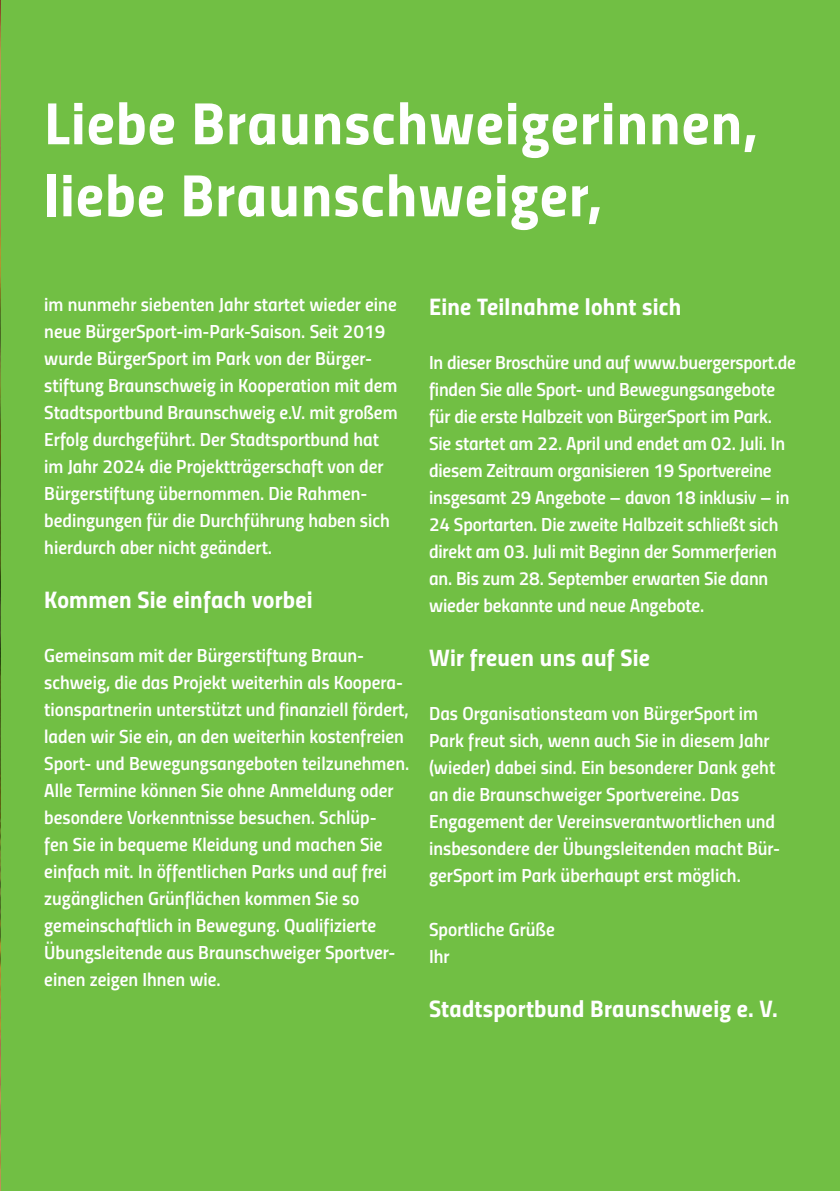
<style>
.page{position:relative;width:840px;height:1191px;background:#fff}
.page>*{position:absolute;margin:0;border:0;box-sizing:border-box;transform-origin:0 0}
.t1{font:60px/72px "Titillium Bold Upright";letter-spacing:.02em;color:#fff}
.t2{font:24px "Titillium Bold Upright";letter-spacing:.01em;color:#fff}
.t3{font:19px/27px "Titillium Semibold Upright";color:#fff}
</style>
<div class="page">
<div style="left:0;top:0;width:839px;height:1191px;background:#71bf44"></div>
<img style="left:0;top:0;width:1px;height:1191px">
<h1 class="t1" style="left:44px;top:83px;width:714px">Liebe Braunschweigerinnen, liebe Braunschweiger,</h1>
<p class="t3" style="left:44px;top:290px;width:355px">im nunmehr siebenten Jahr startet wieder eine neue BürgerSport-im-Park-Saison. Seit 2019 wurde BürgerSport im Park von der Bürger&shy;stiftung Braunschweig in Kooperation mit dem Stadtsportbund Braunschweig e.V. mit großem Erfolg durchgeführt. Der Stadtsportbund hat im Jahr 2024 die Projektträgerschaft von der Bürgerstiftung übernommen. Die Rahmen&shy;bedingungen für die Durchführung haben sich hierdurch aber nicht geändert.</p>
<p class="t2" style="left:44px;top:581px;width:270px">Kommen Sie einfach vorbei</p>
<p class="t3" style="left:44px;top:641px;width:366px">Gemeinsam mit der Bürgerstiftung Braun&shy;schweig, die das Projekt weiterhin als Koopera&shy;tionspartnerin unterstützt und finanziell fördert, laden wir Sie ein, an den weiterhin kostenfreien Sport- und Bewegungsangeboten teilzunehmen.<br>Alle Termine können Sie ohne Anmeldung oder besondere Vorkenntnisse besuchen. Schlüp-<br>fen Sie in bequeme Kleidung und machen Sie einfach mit. In öffentlichen Parks und auf frei zugänglichen Grünflächen kommen Sie so gemeinschaftlich in Bewegung. Qualifizierte Übungsleitende aus Braunschweiger Sportver&shy;einen zeigen Ihnen wie.</p>
<p class="t2" style="left:429px;top:287px;width:254px">Eine Teilnahme lohnt sich</p>
<p class="t3" style="left:429px;top:347px;width:368px">In dieser Broschüre und auf www.buergersport.de finden Sie alle Sport- und Bewegungsangebote für die erste Halbzeit von BürgerSport im Park.<br>Sie startet am 22. April und endet am 02. Juli. In diesem Zeitraum organisieren 19 Sportvereine insgesamt 29 Angebote – davon 18 inklusiv – in 24 Sportarten. Die zweite Halbzeit schließt sich direkt am 03. Juli mit Beginn der Sommerferien an. Bis zum 28. September erwarten Sie dann wieder bekannte und neue Angebote.</p>
<p class="t2" style="left:429px;top:638px;width:222px">Wir freuen uns auf Sie</p>
<p class="t3" style="left:429px;top:698px;width:352px">Das Organisationsteam von BürgerSport im Park freut sich, wenn auch Sie in diesem Jahr (wieder) dabei sind. Ein besonderer Dank geht an die Braunschweiger Sportvereine. Das Engagement der Vereinsverantwortlichen und insbesondere der Übungsleitenden macht Bür&shy;gerSport im Park überhaupt erst möglich.</p>
<p class="t3" style="left:429px;top:914px;width:127px">Sportliche Grüße<br>Ihr</p>
<p class="t2" style="left:429px;top:989px;width:350px">Stadtsportbund Braunschweig e. V.</p>
</div>
